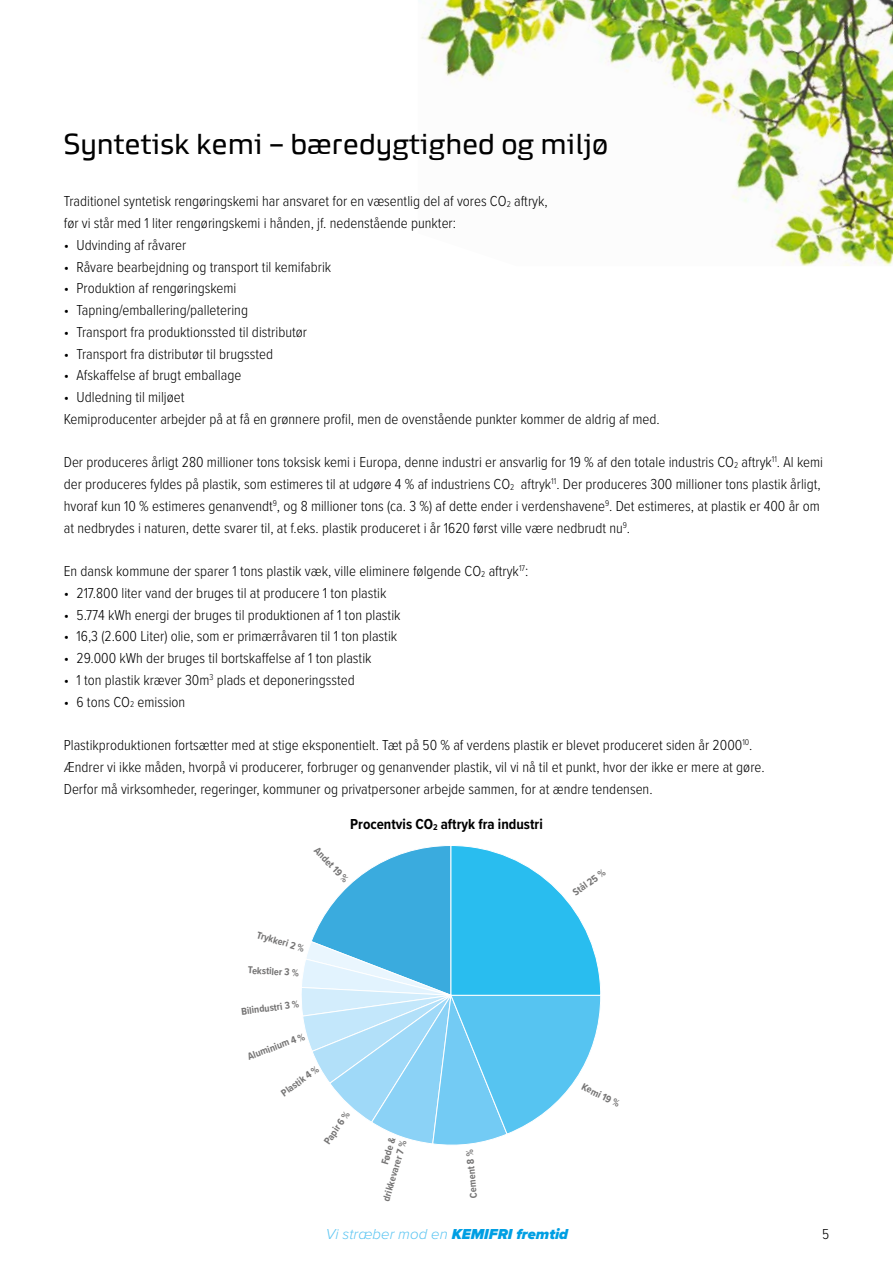
<style>
.page{position:relative;width:893px;height:1263px;background:#fff}
.page>*{position:absolute;margin:0;border:0;box-sizing:border-box;transform-origin:0 0}
.t1{font:30px "Super Brugsen";color:#000}
.t2{font:300 15px/21.8px "Proxima Nova Cond";color:#000}
.t3{font:700 15px "Proxima Nova Cond";color:#000}
.t4{font:italic 300 15px "Proxima Nova";color:#5bc5f2}
.t5{font:700 10.35px/11.4px "Proxima Nova Cond";color:#757474;text-align:right}
.s1{font-size:8.7px}
.s2{font-weight:900;color:#009fe3}
</style>
<div class="page">
<img style="left:421px;top:0;width:472px;height:266px">
<svg style="left:301px;top:845px;width:300px;height:300px"></svg>
<h1 class="t1" style="left:64px;top:127px;width:546px">Syntetisk kemi – bæredygtighed og miljø</h1>
<p class="t2" style="left:64px;top:190px;width:485px">Traditionel syntetisk rengøringskemi har ansvaret for en væsentlig del af vores CO<span class="s1">2</span> aftryk, før vi står med 1 liter rengøringskemi i hånden, jf. nedenstående punkter:</p>
<p class="t2" style="left:64px;top:233px;width:124px">• Udvinding af råvarer</p>
<p class="t2" style="left:64px;top:255px;width:269px">• Råvare bearbejdning og transport til kemifabrik</p>
<p class="t2" style="left:64px;top:277px;width:174px">• Produktion af rengøringskemi</p>
<p class="t2" style="left:64px;top:298px;width:186px">• Tapning/emballering/palletering</p>
<p class="t2" style="left:64px;top:320px;width:245px">• Transport fra produktionssted til distributør</p>
<p class="t2" style="left:64px;top:342px;width:211px">• Transport fra distributør til brugssted</p>
<p class="t2" style="left:64px;top:364px;width:179px">• Afskaffelse af brugt emballage</p>
<p class="t2" style="left:64px;top:385px;width:597px">• Udledning til miljøet<br>Kemiproducenter arbejder på at få en grønnere profil, men de ovenstående punkter kommer de aldrig af med.</p>
<p class="t2" style="left:64px;top:451px;width:761px">Der produceres årligt 280 millioner tons toksisk kemi i Europa, denne industri er ansvarlig for 19 % af den totale industris CO<span class="s1">2</span> aftryk<sup>11</sup>. Al kemi der produceres fyldes på plastik, som estimeres til at udgøre 4 % af industriens CO<span class="s1">2</span> aftryk<sup>11</sup>. Der produceres 300 millioner tons plastik årligt, hvoraf kun 10 % estimeres genanvendt<sup>9</sup>, og 8 millioner tons (ca. 3 %) af dette ender i verdenshavene<sup>9</sup>. Det estimeres, at plastik er 400 år om at nedbrydes i naturen, dette svarer til, at f.eks. plastik produceret i år 1620 først ville være nedbrudt nu<sup>9</sup>.</p>
<p class="t2" style="left:64px;top:559px;width:466px">En dansk kommune der sparer 1 tons plastik væk, ville eliminere følgende CO<span class="s1">2</span> aftryk<sup>17</sup>:</p>
<p class="t2" style="left:64px;top:581px;width:324px">• 217.800 liter vand der bruges til at producere 1 ton plastik</p>
<p class="t2" style="left:64px;top:603px;width:338px">• 5.774 kWh energi der bruges til produktionen af 1 ton plastik</p>
<p class="t2" style="left:64px;top:625px;width:335px">• 16,3 (2.600 Liter) olie, som er primærråvaren til 1 ton plastik</p>
<p class="t2" style="left:64px;top:646px;width:309px">• 29.000 kWh der bruges til bortskaffelse af 1 ton plastik</p>
<p class="t2" style="left:64px;top:668px;width:292px">• 1 ton plastik kræver 30m<sup>3</sup> plads et deponeringssted</p>
<p class="t2" style="left:64px;top:690px;width:123px">• 6 tons CO<span class="s1">2</span> emission</p>
<p class="t2" style="left:64px;top:733px;width:702px">Plastikproduktionen fortsætter med at stige eksponentielt. Tæt på 50 % af verdens plastik er blevet produceret siden år 2000<sup>10</sup>.<br>Ændrer vi ikke måden, hvorpå vi producerer, forbruger og genanvender plastik, vil vi nå til et punkt, hvor der ikke er mere at gøre.<br>Derfor må virksomheder, regeringer, kommuner og privatpersoner arbejde sammen, for at ændre tendensen.</p>
<p class="t3" style="left:350px;top:813px;width:194px">Procentvis CO<span class="s1">2</span> aftryk fra industri</p>
<p class="t5" style="left:320px;top:844px;width:46px;rotate:46deg">Andet 19 %</p>
<p class="t5" style="left:259px;top:929px;width:51px;rotate:16deg">Trykkeri 2 %</p>
<p class="t5" style="left:248px;top:964px;width:52px;rotate:3deg">Tekstiler 3 %</p>
<p class="t5" style="left:241px;top:1005px;width:59px;rotate:-7deg">Bilindustri 3 %</p>
<p class="t5" style="left:246px;top:1051px;width:62px;rotate:-20deg">Aluminium 4 %</p>
<p class="t5" style="left:279px;top:1089px;width:45px;rotate:-35deg">Plastik 4 %</p>
<p class="t5" style="left:321px;top:1140px;width:39px;rotate:-56deg">Papir 6 %</p>
<p class="t5" style="left:369px;top:1196px;width:64px;rotate:-74deg">Føde &amp; drikkevarer 7 %</p>
<p class="t5" style="left:468px;top:1198px;width:50px;rotate:-95deg">Cement 8 %</p>
<p class="t5" style="left:570px;top:888px;width:39px;rotate:-35deg">Stål 25 %</p>
<p class="t5" style="left:585px;top:1081px;width:43px;rotate:26deg">Kemi 19 %</p>
<p class="t4" style="left:326px;top:1223px;width:244px">Vi stræber mod en <span class="s2">KEMIFRI fremtid</span></p>
<p class="t2" style="left:822px;top:1222px;width:9px">5</p>
</div>
